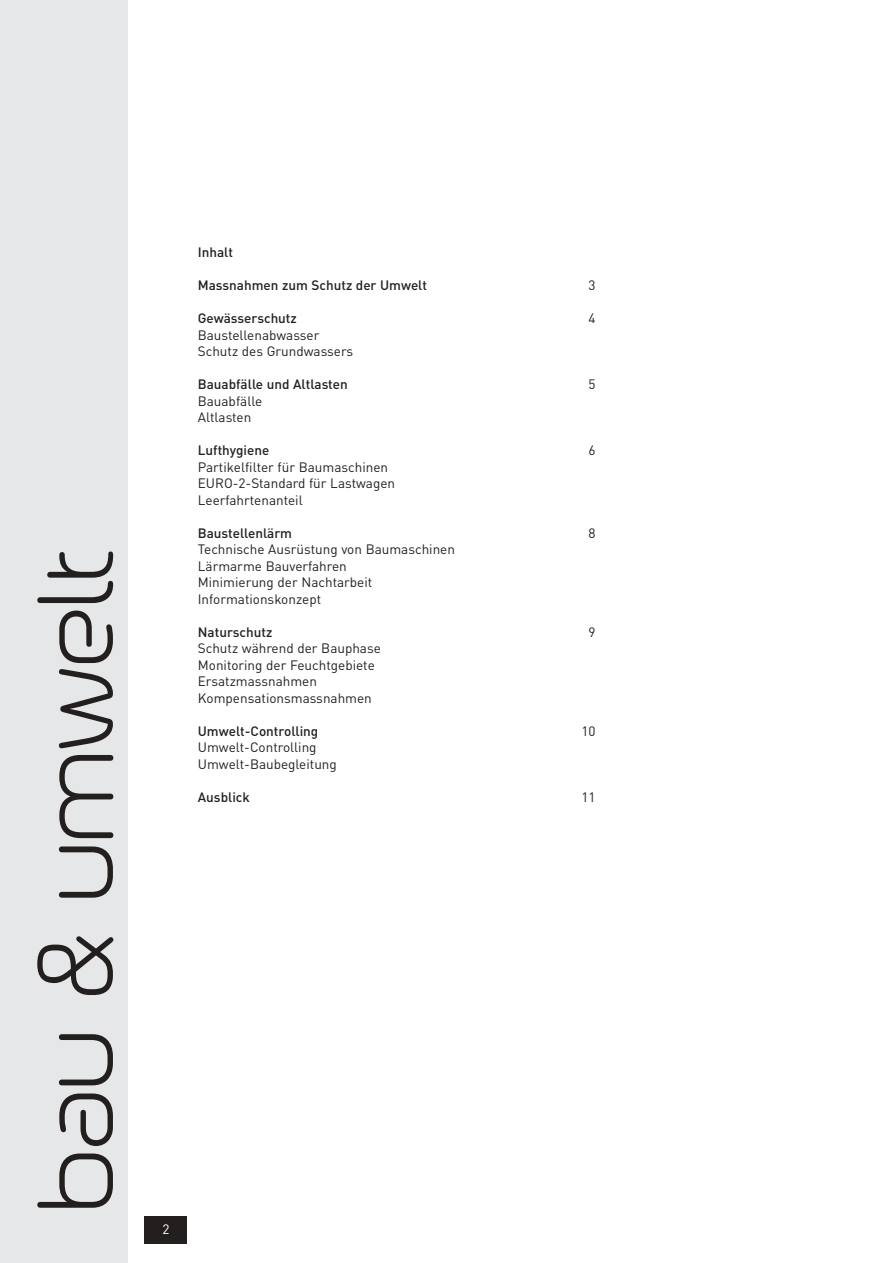
<style>
.page{position:relative;width:893px;height:1263px;background:#fff}
.page>*{position:absolute;margin:0;border:0;box-sizing:border-box;transform-origin:0 0}
.t1{font:108px "Unique";color:#231f1f}
.t2{font:13.5px/16.5px "DIN";color:#231f1f}
.t3{font:500 13.5px "DIN";color:#231f1f}
.t4{font:13.5px "DIN";color:#fff}
</style>
<div class="page">
<div style="left:145px;top:1216px;width:42px;height:28px;background:#231f1f"></div>
<div style="left:0;top:0;width:128px;height:1263px;background:#e6e7e8"></div>
<h1 class="t1" style="left:37px;top:1212px;width:664px;rotate:-90deg">bau &amp; umwelt</h1>
<p class="t3" style="left:198px;top:248px;width:37px">Inhalt</p>
<p class="t3" style="left:198px;top:281px;width:231px">Massnahmen zum Schutz der Umwelt</p>
<p class="t2" style="left:588px;top:279px;width:9px">3</p>
<p class="t3" style="left:198px;top:314px;width:101px">Gewässerschutz</p>
<p class="t2" style="left:588px;top:312px;width:9px">4</p>
<p class="t2" style="left:198px;top:328px;width:157px">Baustellenabwasser<br>Schutz des Grundwassers</p>
<p class="t3" style="left:198px;top:379px;width:151px">Bauabfälle und Altlasten</p>
<p class="t2" style="left:588px;top:378px;width:9px">5</p>
<p class="t2" style="left:198px;top:394px;width:66px">Bauabfälle<br>Altlasten</p>
<p class="t3" style="left:198px;top:445px;width:73px">Lufthygiene</p>
<p class="t2" style="left:588px;top:444px;width:9px">6</p>
<p class="t2" style="left:198px;top:460px;width:199px">Partikelfilter für Baumaschinen<br>EURO-2-Standard für Lastwagen<br>Leerfahrtenanteil</p>
<p class="t3" style="left:198px;top:528px;width:96px">Baustellenlärm</p>
<p class="t2" style="left:588px;top:526px;width:9px">8</p>
<p class="t2" style="left:198px;top:543px;width:259px">Technische Ausrüstung von Baumaschinen<br>Lärmarme Bauverfahren<br>Minimierung der Nachtarbeit<br>Informationskonzept</p>
<p class="t3" style="left:198px;top:627px;width:76px">Naturschutz</p>
<p class="t2" style="left:588px;top:625px;width:9px">9</p>
<p class="t2" style="left:198px;top:642px;width:185px">Schutz während der Bauphase<br>Monitoring der Feuchtgebiete<br>Ersatzmassnahmen<br>Kompensationsmassnahmen</p>
<p class="t3" style="left:198px;top:726px;width:122px">Umwelt-Controlling</p>
<p class="t2" style="left:581px;top:724px;width:16px">10</p>
<p class="t2" style="left:198px;top:741px;width:140px">Umwelt-Controlling<br>Umwelt-Baubegleitung</p>
<p class="t3" style="left:198px;top:792px;width:54px">Ausblick</p>
<p class="t2" style="left:581px;top:790px;width:16px">11</p>
<p class="t4" style="left:162px;top:1225px;width:9px">2</p>
</div>
